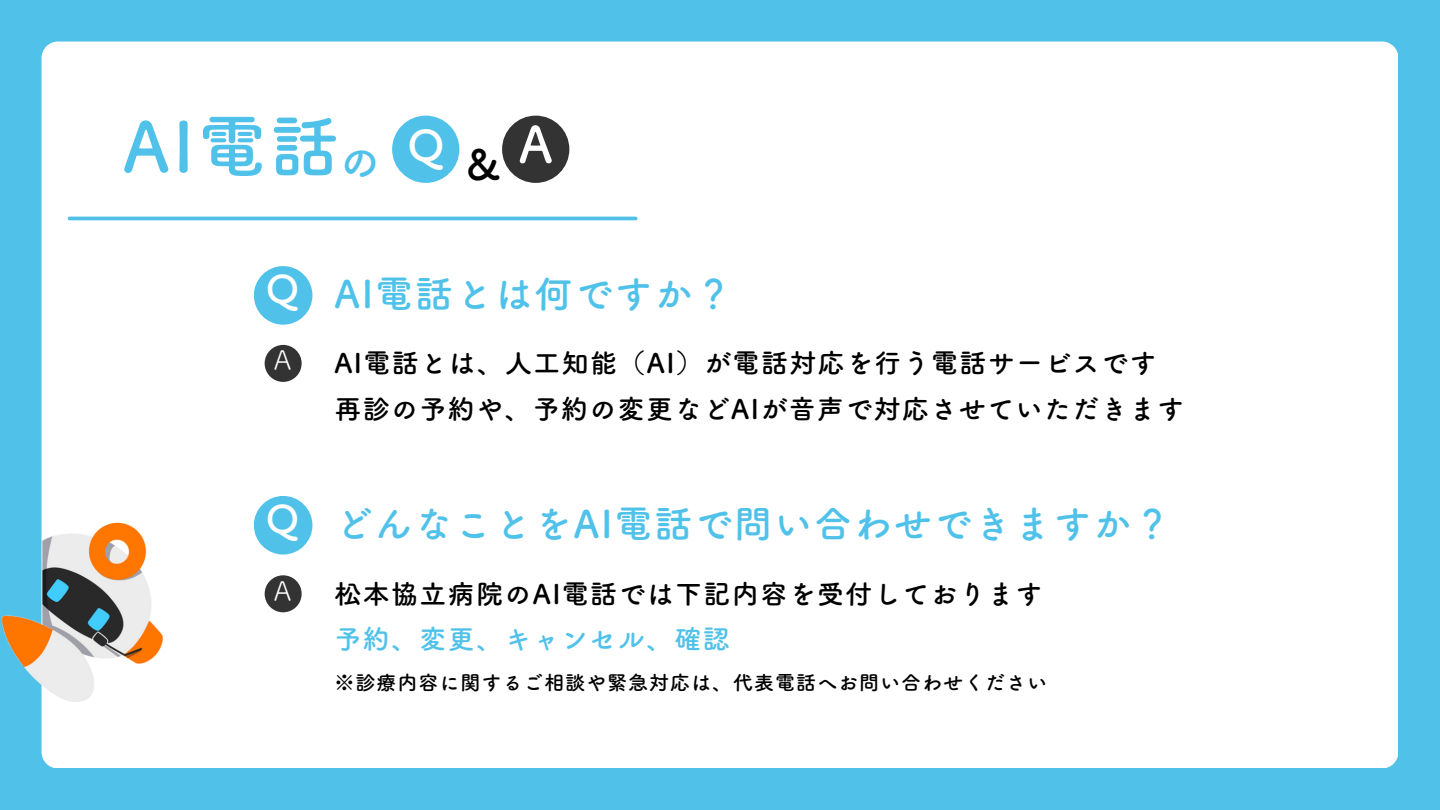
<style>
.page{position:relative;width:1440px;height:810px;background:#50c2ea}
.page>*{position:absolute;margin:0;border:0;box-sizing:border-box;transform-origin:0 0}
.t1{font:69.3px "Canva Tsuku A Rd Gothic Std B";color:#50c2ea}
.t2{font:50.3px "Canva Tsuku A Rd Gothic Std B";color:#fff}
.t3{font:42.2px "Canva Tsuku A Rd Gothic Std B";color:#fff}
.t4{font:41.6px "Canva Tsuku A Rd Gothic Std B";color:#50c2ea}
.t5{font:41.6px "Canva Tsuku A Rd Gothic Std B";color:#000}
.t6{font:38px "Canva Tsuku A Rd Gothic Std B";letter-spacing:.05em;color:#50c2ea}
.t7{font:38px "Canva Tsuku A Rd Gothic Std B";color:#fff}
.t8{font:27px/45.8px "Canva Tsuku A Rd Gothic Std B";letter-spacing:.05em;color:#000}
.t9{font:27px "Canva Tsuku A Rd Gothic Std R";color:#fff}
.t10{font:20px "Canva Tsuku A Rd Gothic Std B";letter-spacing:.05em;color:#000}
.s1{color:#50c2ea}
</style>
<div class="page">
<div style="left:42px;top:42px;width:1356px;height:726px;background:#fff"></div>
<img style="left:1px;top:522px;width:163px;height:182px">
<div style="left:392px;top:116px;width:67px;height:67px;background:#50c2ea;border-radius:50%"></div>
<div style="left:502px;top:116px;width:67px;height:67px;background:#333;border-radius:50%"></div>
<hr style="left:70px;top:217px;width:566px;height:3px;background:#50c2ea">
<div style="left:254px;top:266px;width:58px;height:59px;background:#50c2ea;border-radius:50%"></div>
<div style="left:265px;top:345px;width:37px;height:37px;background:#333;border-radius:50%"></div>
<div style="left:254px;top:496px;width:58px;height:59px;background:#50c2ea;border-radius:50%"></div>
<div style="left:265px;top:575px;width:37px;height:37px;background:#333;border-radius:50%"></div>
<h1 class="t1" style="left:123px;top:111px;width:218px">AI電話</h1>
<p class="t3" style="left:408px;top:124px;width:39px">Q</p>
<p class="t2" style="left:519px;top:119px;width:35px">A</p>
<p class="t4" style="left:340px;top:140px;width:43px">の</p>
<p class="t5" style="left:466px;top:143px;width:36px">&amp;</p>
<p class="t7" style="left:266px;top:270px;width:35px">Q</p>
<p class="t6" style="left:334px;top:275px;width:399px">AI電話とは何ですか？</p>
<p class="t9" style="left:274px;top:347px;width:19px">A</p>
<h2 class="t8" style="left:334px;top:340px;width:851px">AI電話とは、人工知能（AI）が電話対応を行う電話サービスです再診の予約や、予約の変更などAIが音声で対応させていただきます</h2>
<p class="t7" style="left:266px;top:500px;width:35px">Q</p>
<h3 class="t6" style="left:334px;top:505px;width:838px">どんなことをAI電話で問い合わせできますか？</h3>
<p class="t9" style="left:274px;top:577px;width:19px">A</p>
<h2 class="t8" style="left:334px;top:571px;width:710px">松本協立病院のAI電話では下記内容を受付しております<span class="s1">予約、変更、キャンセル、確認</span></h2>
<h3 class="t10" style="left:334px;top:672px;width:714px">※診療内容に関するご相談や緊急対応は、代表電話へお問い合わせください</h3>
</div>
